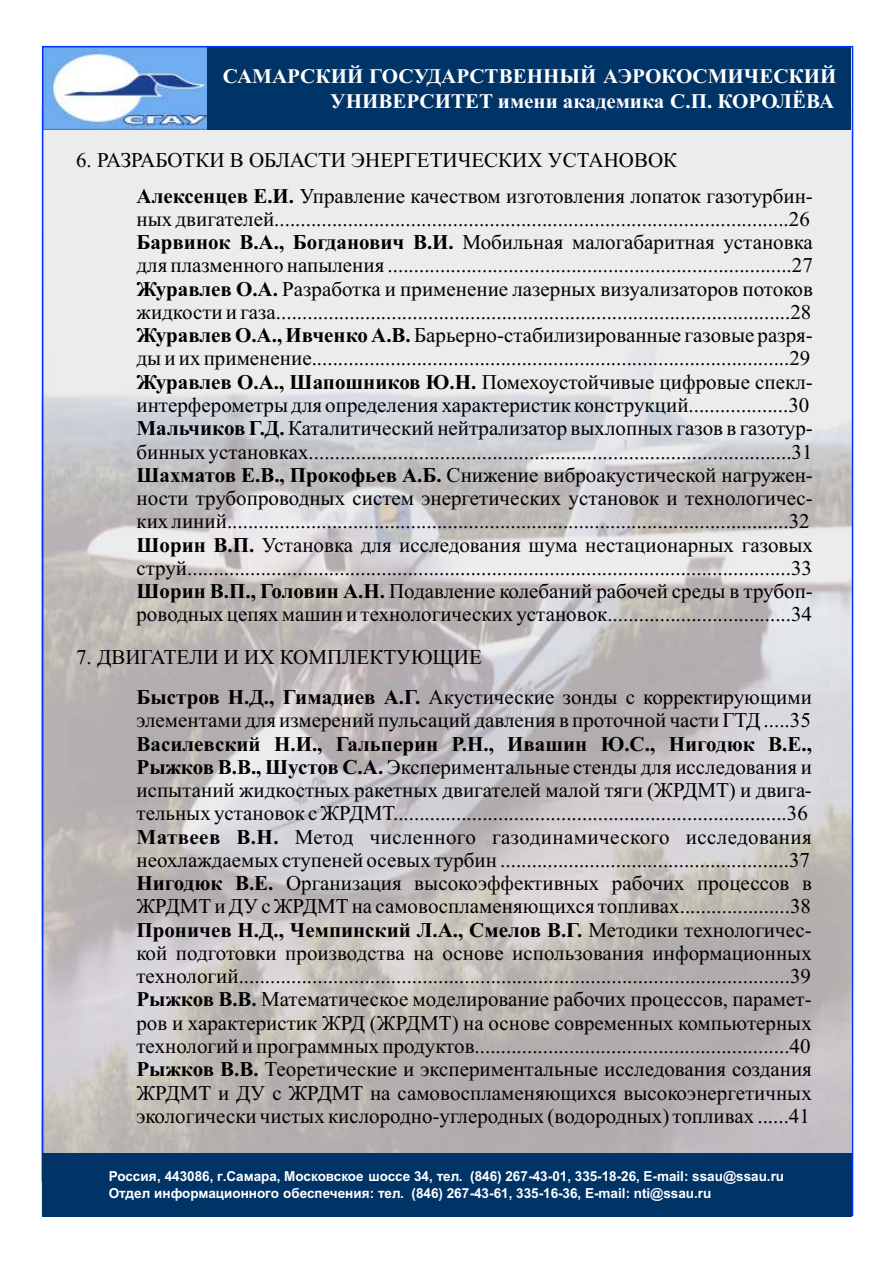
<style>
.page{position:relative;width:893px;height:1263px;background:#fff}
.page>*{position:absolute;margin:0;border:0;box-sizing:border-box;transform-origin:0 0}
.t1{font:36px "Arial";color:#000}
.t2{font:21px/23.2px "Times New Roman";color:#000}
.t3{font:700 20.7px/24.9px "Times New Roman";color:#fff;text-align:right}
.t4{font:700 13.8px/16.5px "Arial";color:#fff}
.s1{font-weight:700}
</style>
<div class="page">
<img style="left:45px;top:129px;width:805px;height:1023px">
<img style="left:45px;top:49px;width:162px;height:80px">
<div style="left:207px;top:47px;width:644px;height:82px;background:#036"></div>
<div style="left:43px;top:1152px;width:809px;height:64px;background:#036"></div>
<p class="t3" style="left:223px;top:66px;width:615px">САМАРСКИЙ ГОСУДАРСТВЕННЫЙ АЭРОКОСМИЧЕСКИЙ<br>УНИВЕРСИТЕТ имени академика С.П. КОРОЛЁВА</p>
<p class="t2" style="left:136px;top:144px;width:678px;line-height:35.5px;text-indent:-60px">6. РАЗРАБОТКИ В ОБЛАСТИ ЭНЕРГЕТИЧЕСКИХ УСТАНОВОК<br><span class="s1">Алексенцев Е.И.</span> Управление качеством изготовления лопаток газотурбин-</p>
<p class="t2" style="left:136px;top:209px;width:678px">ных двигателей..................................................................................................26<br><span class="s1">Барвинок В.А., Богданович В.И.</span> Мобильная малогабаритная установка для плазменного напыления .............................................................................27<br><span class="s1">Журавлев О.А.</span> Разработка и применение лазерных визуализаторов потоков жидкости и газа..................................................................................................28<br><span class="s1">Журавлев О.А., Ивченко А.В.</span> Барьерно-стабилизированные газовые разря&shy;ды и их применение...........................................................................................29<br><span class="s1">Журавлев О.А., Шапошников Ю.Н.</span> Помехоустойчивые цифровые спекл&shy;интерферометры для определения характеристик конструкций...................30<br><span class="s1">Мальчиков Г.Д.</span> Каталитический нейтрализатор выхлопных газов в газотур&shy;бинных установках............................................................................................31<br><span class="s1">Шахматов Е.В., Прокофьев А.Б.</span> Снижение виброакустической нагружен&shy;ности трубопроводных систем энергетических установок и технологичес&shy;ких линий...........................................................................................................32<br><span class="s1">Шорин В.П.</span> Установка для исследования шума нестационарных газовых струй...................................................................................................................33<br><span class="s1">Шорин В.П., Головин А.Н.</span> Подавление колебаний рабочей среды в трубоп&shy;роводных цепях машин и технологических установок...................................34</p>
<p class="t2" style="left:136px;top:639px;width:677px;line-height:40.2px;text-indent:-60px">7. ДВИГАТЕЛИ И ИХ КОМПЛЕКТУЮЩИЕ<br><span class="s1">Быстров Н.Д., Гимадиев А.Г.</span> Акустические зонды с корректирующими</p>
<p class="t2" style="left:136px;top:711px;width:676px">элементами для измерений пульсаций давления в проточной части ГТД .....35</p>
<p class="t2" style="left:136px;top:734px;width:677px"><span class="s1">Василевский Н.И., Гальперин Р.Н., Ивашин Ю.С., Нигодюк В.Е., Рыжков В.В., Шустов С.А.</span> Экспериментальные стенды для исследования и испытаний жидкостных ракетных двигателей малой тяги (ЖРДМТ) и двига&shy;тельных установок с ЖРДМТ...........................................................................36<br><span class="s1">Матвеев В.Н.</span> Метод численного газодинамического исследования неохлаждаемых ступеней осевых турбин .......................................................37<br><span class="s1">Нигодюк В.Е.</span> Организация высокоэффективных рабочих процессов в ЖРДМТ и ДУ с ЖРДМТ на самовоспламеняющихся топливах.....................38<br><span class="s1">Проничев Н.Д., Чемпинский Л.А., Смелов В.Г.</span> Методики технологичес&shy;кой подготовки производства на основе использования информационных технологий.........................................................................................................39<br><span class="s1">Рыжков В.В.</span> Математическое моделирование рабочих процессов, парамет&shy;ров и характеристик ЖРД (ЖРДМТ) на основе современных компьютерных технологий и программных продуктов............................................................40<br><span class="s1">Рыжков В.В.</span> Теоретические и экспериментальные исследования создания ЖРДМТ и ДУ с ЖРДМТ на самовоспламеняющихся высокоэнергетичных экологически чистых кислородно-углеродных (водородных) топливах ......41</p>
<h1 class="t1" style="left:745px;top:719px;width:12px">.</h1>
<p class="t4" style="left:109px;top:1169px;width:677px">Россия, 443086, г.Самара, Московское шоссе 34, тел. (846) 267-43-01, 335-18-26, E-mail: ssau@ssau.ru<br>Отдел информационного обеспечения: тел. (846) 267-43-61, 335-16-36, E-mail: nti@ssau.ru</p>
</div>
